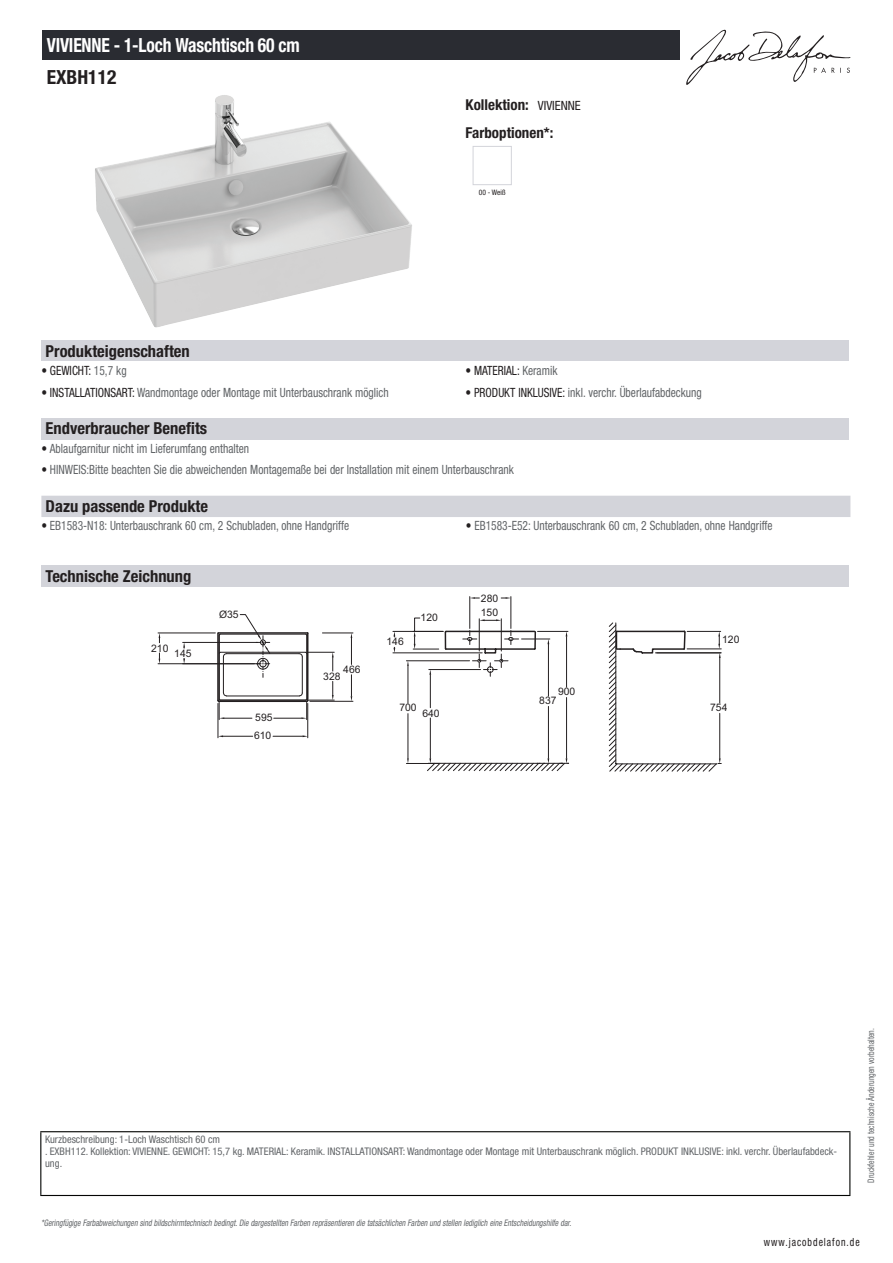
<style>
.page{position:relative;width:893px;height:1263px;background:#fff}
.page>*{position:absolute;margin:0;border:0;box-sizing:border-box;transform-origin:0 0}
.t1{font:700 condensed 19.5px "Helvetica Neue LT Std";letter-spacing:-.01em;color:#fff;scale:.9 1}
.t2{font:700 condensed 19.5px "Helvetica Neue LT Std";color:#231f20}
.t3{font:700 condensed 16.5px "Helvetica Neue LT Std";color:#231f20}
.t4{font:700 condensed 15px/27.8px "Helvetica Neue LT Std";color:#231f20}
.t5{font:condensed 12.75px "Helvetica Neue LT Std";color:#626568;scale:.9 1}
.t6{font:condensed 12.75px "Helvetica Neue LT Std";color:#231f20;scale:.9 1}
.t7{font:condensed 11.25px "Helvetica Neue LT Std";letter-spacing:.1em;color:#231f20;scale:.87 1}
.t8{font:condensed 10.5px/12px "Helvetica Neue LT Std";color:#626568}
.t9{font:10.35px/17.4px "Arial";color:#231f20}
.t10{font:italic condensed 9px "Helvetica Neue LT Std";color:#626568;scale:.87 1}
.t11{font:condensed 9px "Helvetica Neue LT Std";color:#626568;scale:.87 1}
.t12{font:condensed 7.5px "Helvetica Neue LT Std";color:#231f20}
.s1{font-weight:400;font-size:12.75px}
.s2{color:#626568}
.s3{color:#231f20}
</style>
<div class="page">
<svg style="left:686px;top:30px;width:164px;height:55px"></svg>
<img style="left:95px;top:95px;width:317px;height:233px">
<div style="left:473px;top:146px;width:39px;height:39px;border:1px solid #d3d4da"></div>
<div style="left:41px;top:340px;width:808px;height:21px;background:#d3d4da"></div>
<div style="left:41px;top:418px;width:808px;height:21px;background:#d3d4da"></div>
<div style="left:41px;top:496px;width:809px;height:21px;background:#d3d4da"></div>
<div style="left:41px;top:565px;width:808px;height:21px;background:#d3d4da"></div>
<hr style="left:158px;top:633px;width:57px;height:1px;background:#231f20">
<hr style="left:158px;top:663px;width:102px;height:1px;background:#231f20">
<hr style="left:469px;top:597px;width:1px;height:31px;background:#231f20">
<hr style="left:510px;top:597px;width:1px;height:31px;background:#231f20">
<svg style="left:470px;top:597px;width:9px;height:2px"></svg>
<svg style="left:501px;top:597px;width:10px;height:2px"></svg>
<hr style="left:183px;top:642px;width:74px;height:1px;background:#231f20">
<svg style="left:183px;top:642px;width:2px;height:7px"></svg>
<svg style="left:183px;top:658px;width:2px;height:6px"></svg>
<svg style="left:216px;top:614px;width:505px;height:158px"></svg>
<div style="left:43px;top:30px;width:637px;height:30px;background:#2a2c32"></div>
<hr style="left:40px;top:1131px;width:810px;height:1px;background:#040503">
<hr style="left:40px;top:1132px;width:1px;height:63px;background:#040503">
<hr style="left:849px;top:1132px;width:1px;height:63px;background:#040503">
<hr style="left:40px;top:1195px;width:810px;height:1px;background:#040503">
<h1 class="t1" style="left:47px;top:33px;width:283px">VIVIENNE - 1-Loch Waschtisch 60 cm</h1>
<h1 class="t2" style="left:47px;top:65px;width:71px">EXBH112</h1>
<p class="t4" style="left:466px;top:90px;width:117px">Kollektion: <span class="s1">VIVIENNE<br></span>Farboptionen*:</p>
<p class="t12" style="left:479px;top:188px;width:28px">00 - Weiß</p>
<p class="t3" style="left:46px;top:341px;width:146px">Produkteigenschaften</p>
<p class="t6" style="left:41px;top:363px;width:96px">• GEWICHT: <span class="s2">15,7 kg</span></p>
<p class="t6" style="left:466px;top:363px;width:104px">• MATERIAL: <span class="s2">Keramik</span></p>
<p class="t5" style="left:41px;top:385px;width:387px"><span class="s3">• INSTALLATIONSART:</span> Wandmontage oder Montage mit Unterbauschrank möglich</p>
<p class="t5" style="left:466px;top:385px;width:264px"><span class="s3">• PRODUKT INKLUSIVE:</span> inkl. verchr. Überlaufabdeckung</p>
<p class="t3" style="left:46px;top:419px;width:163px">Endverbraucher Benefits</p>
<p class="t5" style="left:41px;top:441px;width:232px"><span class="s3">•</span> Ablaufgarnitur nicht im Lieferumfang enthalten</p>
<p class="t5" style="left:41px;top:462px;width:526px"><span class="s3">•</span> HINWEIS:Bitte beachten Sie die abweichenden Montagemaße bei der Installation mit einem Unterbauschrank</p>
<p class="t3" style="left:46px;top:496px;width:164px">Dazu passende Produkte</p>
<p class="t5" style="left:41px;top:518px;width:344px"><span class="s3">•</span> EB1583-N18: Unterbauschrank 60 cm, 2 Schubladen, ohne Handgriffe</p>
<p class="t5" style="left:466px;top:518px;width:342px"><span class="s3">•</span> EB1583-E52: Unterbauschrank 60 cm, 2 Schubladen, ohne Handgriffe</p>
<p class="t3" style="left:46px;top:566px;width:147px">Technische Zeichnung</p>
<p class="t9" style="left:151px;top:640px;width:19px">210</p>
<p class="t9" style="left:174px;top:644px;width:19px">145</p>
<p class="t9" style="left:219px;top:606px;width:21px">Ø35</p>
<p class="t9" style="left:254px;top:709px;width:20px">595<br>610</p>
<p class="t9" style="left:343px;top:661px;width:19px">466</p>
<p class="t9" style="left:323px;top:667px;width:19px">328</p>
<p class="t9" style="left:386px;top:633px;width:19px">146</p>
<p class="t9" style="left:421px;top:608px;width:19px">120</p>
<p class="t9" style="left:399px;top:699px;width:19px">700</p>
<p class="t9" style="left:422px;top:705px;width:19px">640</p>
<p class="t9" style="left:481px;top:589px;width:19px">280</p>
<p class="t9" style="left:481px;top:603px;width:19px">150</p>
<p class="t9" style="left:558px;top:683px;width:19px">900</p>
<p class="t9" style="left:539px;top:692px;width:19px">837</p>
<p class="t9" style="left:722px;top:631px;width:19px">120</p>
<p class="t9" style="left:710px;top:698px;width:19px">754</p>
<p class="t8" style="left:45px;top:1134px;width:794px">Kurzbeschreibung: 1-Loch Waschtisch 60 cm<br>. EXBH112. Kollektion: VIVIENNE. GEWICHT: 15,7 kg. MATERIAL: Keramik. INSTALLATIONSART: Wandmontage oder Montage mit Unterbauschrank möglich. PRODUKT INKLUSIVE: inkl. verchr. Überlaufabdeck&shy;ung.</p>
<p class="t10" style="left:41px;top:1217px;width:613px">*Geringfügige Farbabweichungen sind bildschirmtechnisch bedingt.Die dargestellten Farben repräsentieren die tatsächlichen Farben und stellen lediglich eine Entscheidungshilfe dar.</p>
<p class="t11" style="left:866px;top:1183px;width:179px;rotate:-90deg">Druckfehler und technische Änderungen vorbehalten.</p>
<p class="t7" style="left:764px;top:1236px;width:112px">www.jacobdelafon.de</p>
</div>
